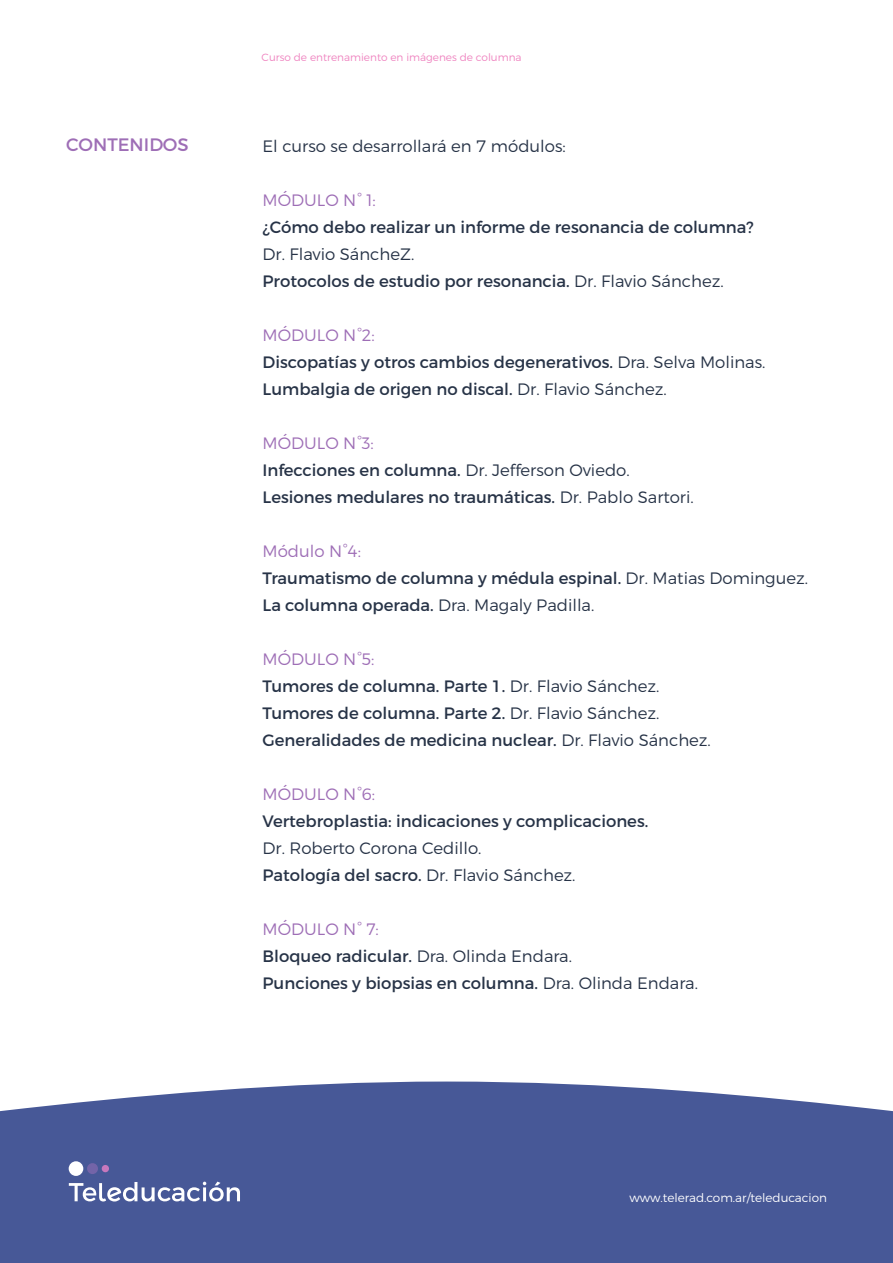
<style>
.page{position:relative;width:893px;height:1263px;background:#fff}
.page>*{position:absolute;margin:0;border:0;box-sizing:border-box;transform-origin:0 0}
.t1{font:18px "Montserrat";color:#9e6eb6}
.t2{font:16.5px/27px "Montserrat";color:#273347}
.t3{font:300 16.5px/27px "Montserrat";color:#273347}
.t4{font:300 16.5px "Montserrat";color:#9e6eb6}
.t5{font:300 12px "Montserrat";color:#fff}
.t6{font:300 10.5px "Montserrat";color:#ef84c0}
.s1{font-weight:400}
.s2{font-weight:300;color:#9e6eb6}
.s3{font-weight:300}
</style>
<div class="page">
<div style="left:0;top:1081px;width:893px;height:182px;background:#475897"></div>
<svg style="left:69px;top:1181px;width:171px;height:20px"></svg>
<div style="left:69px;top:1161px;width:14px;height:15px;background:#fff;border-radius:50%"></div>
<div style="left:87px;top:1163px;width:11px;height:11px;background:#7364a8;border-radius:50%"></div>
<div style="left:102px;top:1165px;width:7px;height:7px;background:#c778bd;border-radius:50%"></div>
<p class="t1" style="left:66px;top:134px;width:124px">CONTENIDOS</p>
<p class="t6" style="left:262px;top:51px;width:261px">Curso de entrenamiento en imágenes de columna</p>
<p class="t3" style="left:263px;top:133px;width:305px">El curso se desarrollará en 7 módulos:</p>
<p class="t4" style="left:263px;top:190px;width:115px">MÓDULO N° 1:</p>
<p class="t2" style="left:263px;top:214px;width:493px">¿Cómo debo realizar un informe de resonancia de columna?</p>
<p class="t3" style="left:263px;top:241px;width:463px">Dr. Flavio SáncheZ.<br><span class="s1">Protocolos de estudio por resonancia.</span> Dr. Flavio Sánchez.</p>
<p class="t2" style="left:263px;top:322px;width:504px"><span class="s2">MÓDULO N°2:<br></span>Discopatías y otros cambios degenerativos. <span class="s3">Dra. Selva Molinas.<br></span>Lumbalgia de origen no discal. <span class="s3">Dr. Flavio Sánchez.</span></p>
<p class="t2" style="left:263px;top:430px;width:433px"><span class="s2">MÓDULO N°3:<br></span>Infecciones en columna. <span class="s3">Dr. Jefferson Oviedo.<br></span>Lesiones medulares no traumáticas. <span class="s3">Dr. Pablo Sartori.</span></p>
<p class="t2" style="left:263px;top:538px;width:547px"><span class="s2">Módulo N°4:<br></span>Traumatismo de columna y médula espinal. <span class="s3">Dr. Matias Dominguez.<br></span>La columna operada. <span class="s3">Dra. Magaly Padilla.</span></p>
<p class="t2" style="left:263px;top:646px;width:450px"><span class="s2">MÓDULO N°5:<br></span>Tumores de columna. Parte 1. <span class="s3">Dr. Flavio Sánchez.<br></span>Tumores de columna. Parte 2. <span class="s3">Dr. Flavio Sánchez.<br></span>Generalidades de medicina nuclear. <span class="s3">Dr. Flavio Sánchez.</span></p>
<p class="t4" style="left:263px;top:784px;width:114px">MÓDULO N°6:</p>
<p class="t2" style="left:263px;top:808px;width:387px">Vertebroplastia: indicaciones y complicaciones.</p>
<p class="t3" style="left:263px;top:834px;width:315px">Dr. Roberto Corona Cedillo.<br><span class="s1">Patología del sacro.</span> Dr. Flavio Sánchez.</p>
<p class="t2" style="left:263px;top:916px;width:437px"><span class="s2">MÓDULO N° 7:<br></span>Bloqueo radicular. <span class="s3">Dra. Olinda Endara.<br></span>Punciones y biopsias en columna. <span class="s3">Dra. Olinda Endara.</span></p>
<p class="t5" style="left:630px;top:1190px;width:199px">www.telerad.com.ar/teleducacion</p>
</div>
